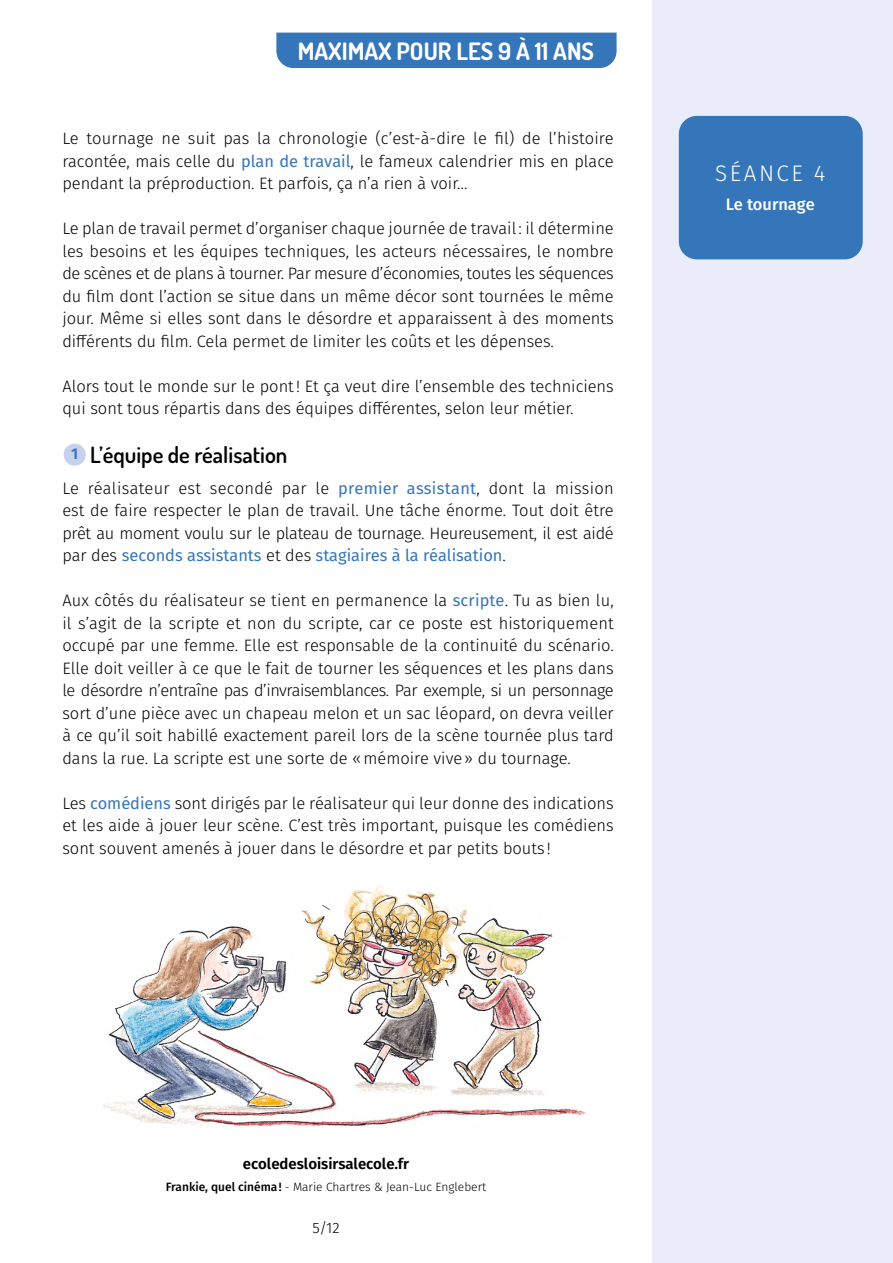
<style>
.page{position:relative;width:893px;height:1263px;background:#fff}
.page>*{position:absolute;margin:0;border:0;box-sizing:border-box;transform-origin:0 0}
.t1{font:700 24px "Dosis";color:#fff}
.t2{font:600 22.5px "Dosis";color:#000}
.t3{font:300 22.5px "Fira Sans";letter-spacing:.11em;color:#fff}
.t4{font:300 16.5px/22.5px "Fira Sans";color:#000;text-align:justify}
.t5{font:500 16.5px "Fira Sans";color:#fff}
.t6{font:600 15px "Fira Sans";color:#000}
.t7{font:300 15px "Fira Sans";color:#000}
.t8{font:300 12px "Fira Sans";color:#000}
.s1{font-weight:400;color:#3576bb}
.s2{font-family:"Fira Sans";font-size:15.6px;color:#3576bb}
.s3{font-weight:500}
</style>
<div class="page">
<div style="left:652px;top:0;width:241px;height:1263px;background:#eaedf9"></div>
<hr style="left:0;top:0;width:1px;height:1263px;background:#eaedf9">
<div style="left:276px;top:33px;width:341px;height:35px;background:#3576bb"></div>
<div style="left:64px;top:444px;width:22px;height:22px;background:#c7d1ec;border-radius:50%"></div>
<div style="left:679px;top:116px;width:184px;height:143px;background:#3576bb;border-radius:18px"></div>
<img style="left:103px;top:886px;width:483px;height:241px">
<h1 class="t1" style="left:298px;top:35px;width:298px">MAXIMAX POUR LES 9 À 11 ANS</h1>
<p class="t4" style="left:62px;top:127px;width:553px">Le tournage ne suit pas la chronologie (c’est-à-dire le fil) de l’histoire racontée, mais celle du <span class="s1">plan de travail</span>, le fameux calendrier mis en place pendant la préproduction. Et parfois, ça n’a rien à voir…</p>
<p class="t4" style="left:62px;top:217px;width:553px">Le plan de travail permet d’organiser chaque journée de travail: il détermine les besoins et les équipes techniques, les acteurs nécessaires, le nombre de scènes et de plans à tourner. Par mesure d’économies, toutes les séquences du film dont l’action se situe dans un même décor sont tournées le même jour. Même si elles sont dans le désordre et apparaissent à des moments différents du film. Cela permet de limiter les coûts et les dépenses.</p>
<p class="t4" style="left:62px;top:375px;width:553px">Alors tout le monde sur le pont! Et ça veut dire l’ensemble des techniciens qui sont tous répartis dans des équipes différentes, selon leur métier.</p>
<h2 class="t2" style="left:71px;top:440px;width:218px"><span class="s2">1</span> L’équipe de réalisation</h2>
<p class="t4" style="left:62px;top:477px;width:553px">Le réalisateur est secondé par le <span class="s1">premier assistant</span>, dont la mission est de faire respecter le plan de travail. Une tâche énorme. Tout doit être prêt au moment voulu sur le plateau de tournage. Heureusement, il est aidé par des <span class="s1">seconds assistants</span> et des <span class="s1">stagiaires à la réalisation</span>.</p>
<p class="t4" style="left:62px;top:589px;width:553px">Aux côtés du réalisateur se tient en permanence la <span class="s1">scripte</span>. Tu as bien lu, il s’agit de la scripte et non du scripte, car ce poste est historiquement occupé par une femme. Elle est responsable de la continuité du scénario.<br>Elle doit veiller à ce que le fait de tourner les séquences et les plans dans le désordre n’entraîne pas d’invraisemblances. Par exemple, si un personnage sort d’une pièce avec un chapeau melon et un sac léopard, on devra veiller à ce qu’il soit habillé exactement pareil lors de la scène tournée plus tard dans la rue. La scripte est une sorte de «mémoire vive» du tournage.</p>
<p class="t4" style="left:62px;top:792px;width:553px">Les <span class="s1">comédiens</span> sont dirigés par le réalisateur qui leur donne des indications et les aide à jouer leur scène. C’est très important, puisque les comédiens sont souvent amenés à jouer dans le désordre et par petits bouts !</p>
<h2 class="t3" style="left:715px;top:157px;width:112px">SÉANCE 4</h2>
<p class="t5" style="left:726px;top:191px;width:90px">Le tournage</p>
<p class="t6" style="left:243px;top:1151px;width:168px">ecoledesloisirsalecole.fr</p>
<p class="t8" style="left:166px;top:1179px;width:322px"><span class="s3">Frankie, quel cinéma!</span> - Marie Chartres &amp; Jean-Luc Englebert</p>
<p class="t7" style="left:312px;top:1217px;width:29px">5/12</p>
</div>
